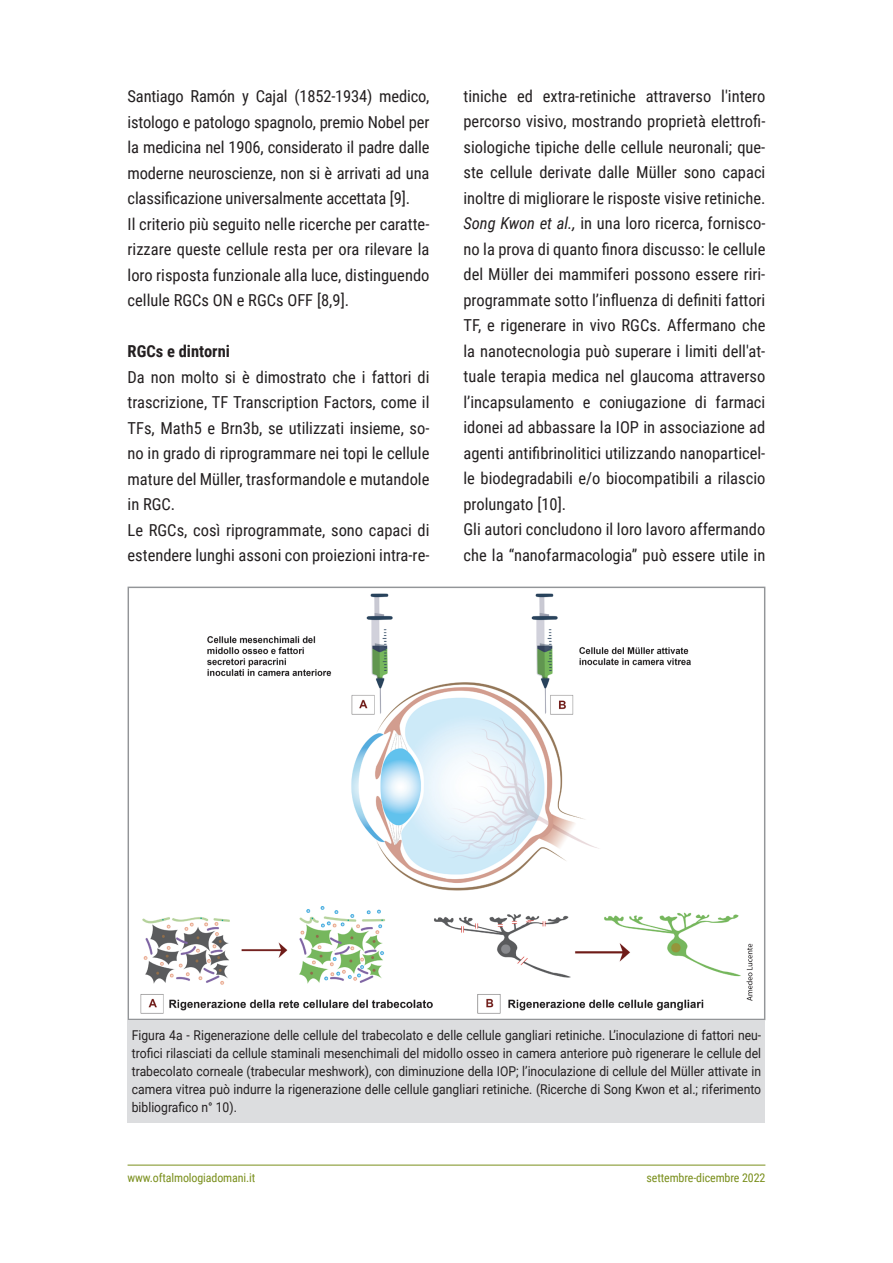
<style>
.page{position:relative;width:893px;height:1263px;background:#fff}
.page>*{position:absolute;margin:0;border:0;box-sizing:border-box;transform-origin:0 0}
.t1{font:16.5px/25.5px "Roboto Condensed";color:#231f20}
.t2{font:700 16.5px "Roboto Condensed";color:#231f20}
.t3{font:13.5px/18px "Roboto";color:#231f20;text-align:justify;scale:.9 1}
.t4{font:12px "Roboto Condensed";letter-spacing:-.01em;color:#7a8f1c}
.s1{font-style:italic}
</style>
<div class="page">
<hr style="left:128px;top:1165px;width:637px;height:1px;background:#7a8f1c">
<img style="left:140px;top:593px;width:613px;height:421px">
<div style="left:128px;top:1020px;width:637px;height:102px;background:#dcdddf"></div>
<p class="t1" style="left:128px;top:83px;width:303px">Santiago Ramón y Cajal (1852-1934) medico, istologo e patologo spagnolo, premio Nobel per la medicina nel 1906, considerato il padre dalle moderne neuroscienze, non si è arrivati ad una classificazione universalmente accettata [9].<br>Il criterio più seguito nelle ricerche per caratte&shy;rizzare queste cellule resta per ora rilevare la loro risposta funzionale alla luce, distinguendo cellule RGCs ON e RGCs OFF [8,9].</p>
<p class="t2" style="left:128px;top:340px;width:104px">RGCs e dintorni</p>
<p class="t1" style="left:128px;top:363px;width:303px">Da non molto si è dimostrato che i fattori di trascrizione, TF Transcription Factors, come il TFs, Math5 e Brn3b, se utilizzati insieme, so&shy;no in grado di riprogrammare nei topi le cellule mature del Müller, trasformandole e mutandole in RGC.<br>Le RGCs, così riprogrammate, sono capaci di estendere lunghi assoni con proiezioni intra-re-</p>
<p class="t1" style="left:463px;top:83px;width:303px">tiniche ed extra-retiniche attraverso l'intero percorso visivo, mostrando proprietà elettrofi&shy;siologiche tipiche delle cellule neuronali; que&shy;ste cellule derivate dalle Müller sono capaci inoltre di migliorare le risposte visive retiniche.<br><span class="s1">Song Kwon et al.,</span> in una loro ricerca, fornisco&shy;no la prova di quanto finora discusso: le cellule del Mϋller dei mammiferi possono essere riri&shy;programmate sotto l’influenza di definiti fattori TF, e rigenerare in vivo RGCs. Affermano che la nanotecnologia può superare i limiti dell'at&shy;tuale terapia medica nel glaucoma attraverso l’incapsulamento e coniugazione di farmaci idonei ad abbassare la IOP in associazione ad agenti antifibrinolitici utilizzando nanoparticel&shy;le biodegradabili e/o biocompatibili a rilascio prolungato [10].<br>Gli autori concludono il loro lavoro affermando che la “nanofarmacologia” può essere utile in</p>
<p class="t3" style="left:132px;top:1026px;width:701px">Figura 4a - Rigenerazione delle cellule del trabecolato e delle cellule gangliari retiniche. L’inoculazione di fattori neu&shy;trofici rilasciati da cellule staminali mesenchimali del midollo osseo in camera anteriore può rigenerare le cellule del trabecolato corneale (trabecular meshwork), con diminuzione della IOP; l’inoculazione di cellule del Müller attivate in camera vitrea può indurre la rigenerazione delle cellule gangliari retiniche. (Ricerche di Song Kwon et al.; riferimento bibliografico n° 10).</p>
<p class="t4" style="left:128px;top:1169px;width:129px">www.oftalmologiadomani.it</p>
<p class="t4" style="left:646px;top:1169px;width:120px">settembre-dicembre 2022</p>
</div>
